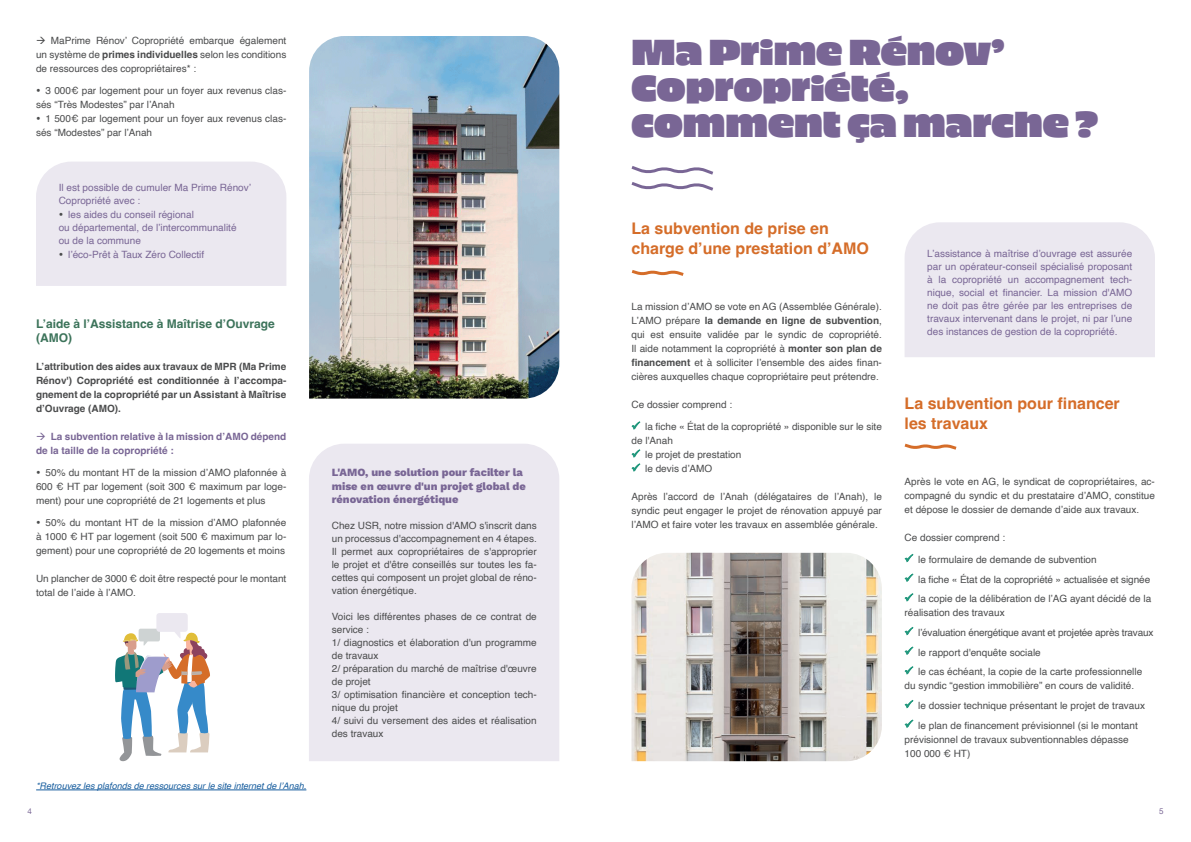
<style>
.page{position:relative;width:1191px;height:842px;background:#fff}
.page>*{position:absolute;margin:0;border:0;box-sizing:border-box;transform-origin:0 0}
.t1{font:36px/36px "Piepie";color:#796695}
.t2{font:700 16px/20px "Helvetica";color:#d56d29}
.t3{font:700 12px/14px "Helvetica";color:#3c735a}
.t4{font:800 11px/14px "Work Sans";color:#796695}
.t5{font:10px/14px "Helvetica";color:#4b4c4d}
.t6{font:10px/13px "Helvetica";color:#796695}
.t7{font:700 10px/14px "Helvetica";color:#4b4c4d;text-align:justify}
.t8{font:700 10px/14px "Helvetica";color:#796695}
.t9{font:10px "Helvetica";letter-spacing:-.02em;color:#4b4c4d}
.t10{font:italic 9px "Helvetica";color:#175d9e}
.t11{font:8px "Helvetica Neue";color:#796695}
.s1{font-weight:700}
.s2{color:#4b4c4d}
.s3{color:#22987d}
</style>
<div class="page">
<img style="left:309px;top:36px;width:250px;height:363px">
<img style="left:631px;top:553px;width:251px;height:208px">
<div style="left:309px;top:444px;width:250px;height:317px;background:#ebe8f0"></div>
<div style="left:905px;top:222px;width:250px;height:135px;background:#ebe8f0"></div>
<hr style="left:36px;top:790px;width:270px;height:1px;background:#175d9e">
<svg style="left:115px;top:613px;width:95px;height:148px"></svg>
<svg style="left:631px;top:166px;width:83px;height:25px"></svg>
<svg style="left:631px;top:270px;width:53px;height:6px"></svg>
<svg style="left:904px;top:443px;width:53px;height:7px"></svg>
<div style="left:36px;top:162px;width:250px;height:124px;background:#ebe8f0"></div>
<p class="t5" style="left:36px;top:34px;width:252px;text-align:justify">→ MaPrime Rénov’ Copropriété embarque également un système de <span class="s1">primes individuelles</span> selon les conditions de ressources des copropriétaires* :</p>
<p class="t5" style="left:36px;top:84px;width:252px">• 3 000€ par logement pour un foyer aux revenus clas&shy;sés “Très Modestes” par l’Anah</p>
<p class="t5" style="left:36px;top:112px;width:252px">• 1 500€ par logement pour un foyer aux revenus clas&shy;sés “Modestes” par l’Anah</p>
<p class="t6" style="left:59px;top:181px;width:194px">Il est possible de cumuler Ma Prime Rénov’<br>Copropriété avec :</p>
<p class="t6" style="left:59px;top:208px;width:179px"><span class="s2">•</span> les aides du conseil régional<br>ou départemental, de l’intercommunalité ou de la commune</p>
<p class="t6" style="left:59px;top:248px;width:147px"><span class="s2">•</span> l’éco-Prêt à Taux Zéro Collectif</p>
<p class="t3" style="left:36px;top:318px;width:240px">L’aide à l’Assistance à Maîtrise d’Ouvrage (AMO)</p>
<p class="t7" style="left:36px;top:360px;width:252px">L’attribution des aides aux travaux de MPR (Ma Prime Rénov') Copropriété est conditionnée à l’accompa&shy;gnement de la copropriété par un Assistant à Maîtrise d’Ouvrage (AMO).</p>
<p class="t8" style="left:36px;top:430px;width:252px">→ La subvention relative à la mission d’AMO dépend de la taille de la copropriété :</p>
<p class="t5" style="left:36px;top:466px;width:252px;text-align:justify">• 50% du montant HT de la mission d’AMO plafonnée à 600 € HT par logement (soit 300 € maximum par loge&shy;ment) pour une copropriété de 21 logements et plus</p>
<p class="t5" style="left:36px;top:516px;width:252px;text-align:justify">• 50% du montant HT de la mission d’AMO plafonnée à 1000 € HT par logement (soit 500 € maximum par lo&shy;gement) pour une copropriété de 20 logements et moins</p>
<p class="t5" style="left:36px;top:572px;width:252px">Un plancher de 3000 € doit être respecté pour le montant total de l’aide à l’AMO.</p>
<p class="t10" style="left:36px;top:779px;width:272px">*Retrouvez les plafonds de ressources sur le site internet de l’Anah.</p>
<p class="t4" style="left:332px;top:466px;width:196px">L'AMO, une solution pour facilter la mise en œuvre d'un projet global de</p>
<p class="t4" style="left:332px;top:493px;width:128px">rénovation énergétique</p>
<p class="t5" style="left:332px;top:519px;width:206px;line-height:13px;text-align:justify">Chez USR, notre mission d'AMO s'inscrit dans un processus d'accompagnement en 4 étapes.<br>Il permet aux copropriétaires de s'approprier le projet et d'être conseillés sur toutes les fa&shy;cettes qui composent un projet global de réno&shy;vation énergétique.</p>
<p class="t5" style="left:332px;top:610px;width:206px;line-height:13px">Voici les différentes phases de ce contrat de service :<br>1/ diagnostics et élaboration d'un programme de travaux<br>2/ préparation du marché de maîtrise d'œuvre de projet<br>3/ optimisation financière et conception tech&shy;nique du projet<br>4/ suivi du versement des aides et réalisation des travaux</p>
<h1 class="t1" style="left:631px;top:31px;width:468px">MA PRIME RÉNOV’<br>COPROPRIÉTÉ,<br>COMMENT ÇA MARCHE ?</h1>
<h2 class="t2" style="left:631px;top:220px;width:239px">La subvention de prise en charge d’une prestation d’AMO</h2>
<p class="t5" style="left:631px;top:300px;width:252px;text-align:justify">La mission d’AMO se vote en AG (Assemblée Générale).<br>L’AMO prépare <span class="s1">la demande en ligne de subvention</span>, qui est ensuite validée par le syndic de copropriété.<br>Il aide notamment la copropriété à <span class="s1">monter son plan de financement</span> et à solliciter l’ensemble des aides finan&shy;cières auxquelles chaque copropriétaire peut prétendre.</p>
<p class="t5" style="left:631px;top:398px;width:102px">Ce dossier comprend :</p>
<p class="t5" style="left:631px;top:420px;width:252px"><span class="s3">✓</span> la fiche « État de la copropriété » disponible sur le site de l'Anah</p>
<p class="t5" style="left:631px;top:448px;width:111px"><span class="s3">✓</span> le projet de prestation</p>
<p class="t5" style="left:631px;top:462px;width:82px"><span class="s3">✓</span> le devis d’AMO</p>
<p class="t5" style="left:631px;top:490px;width:252px;text-align:justify">Après l’accord de l’Anah (délégataires de l’Anah), le syndic peut engager le projet de rénovation appuyé par l’AMO et faire voter les travaux en assemblée générale.</p>
<p class="t6" style="left:927px;top:247px;width:206px;text-align:justify">L’assistance à maîtrise d’ouvrage est assurée par un opérateur-conseil spécialisé proposant à la copropriété un accompagnement tech&shy;nique, social et financier. La mission d'AMO ne doit pas être gérée par les entreprises de travaux intervenant dans le projet, ni par l’une des instances de gestion de la copropriété.</p>
<h2 class="t2" style="left:904px;top:395px;width:217px">La subvention pour financer les travaux</h2>
<p class="t5" style="left:904px;top:475px;width:252px;text-align:justify">Après le vote en AG, le syndicat de copropriétaires, ac&shy;compagné du syndic et du prestataire d’AMO, constitue et dépose le dossier de demande d’aide aux travaux.</p>
<p class="t5" style="left:904px;top:531px;width:102px">Ce dossier comprend :</p>
<p class="t5" style="left:904px;top:553px;width:194px"><span class="s3">✓</span> le formulaire de demande de subvention</p>
<p class="t5" style="left:904px;top:572px;width:247px"><span class="s3">✓</span> la fiche « État de la copropriété » actualisée et signée</p>
<p class="t5" style="left:904px;top:592px;width:248px"><span class="s3">✓</span> la copie de la délibération de l’AG ayant décidé de la réalisation des travaux</p>
<p class="t9" style="left:904px;top:625px;width:250px"><span class="s3">✓</span> l’évaluation énergétique avant et projetée après travaux</p>
<p class="t5" style="left:904px;top:645px;width:138px"><span class="s3">✓</span> le rapport d'enquête sociale</p>
<p class="t5" style="left:904px;top:665px;width:239px"><span class="s3">✓</span> le cas échéant, la copie de la carte professionnelle du syndic “gestion immobilière” en cours de validité.</p>
<p class="t5" style="left:904px;top:699px;width:242px"><span class="s3">✓</span> le dossier technique présentant le projet de travaux</p>
<p class="t5" style="left:904px;top:718px;width:235px"><span class="s3">✓</span> le plan de financement prévisionnel (si le montant prévisionnel de travaux subventionnables dépasse<br>100 000 € HT)</p>
<p class="t11" style="left:28px;top:805px;width:6px">4</p>
<p class="t11" style="left:1159px;top:805px;width:6px">5</p>
</div>
